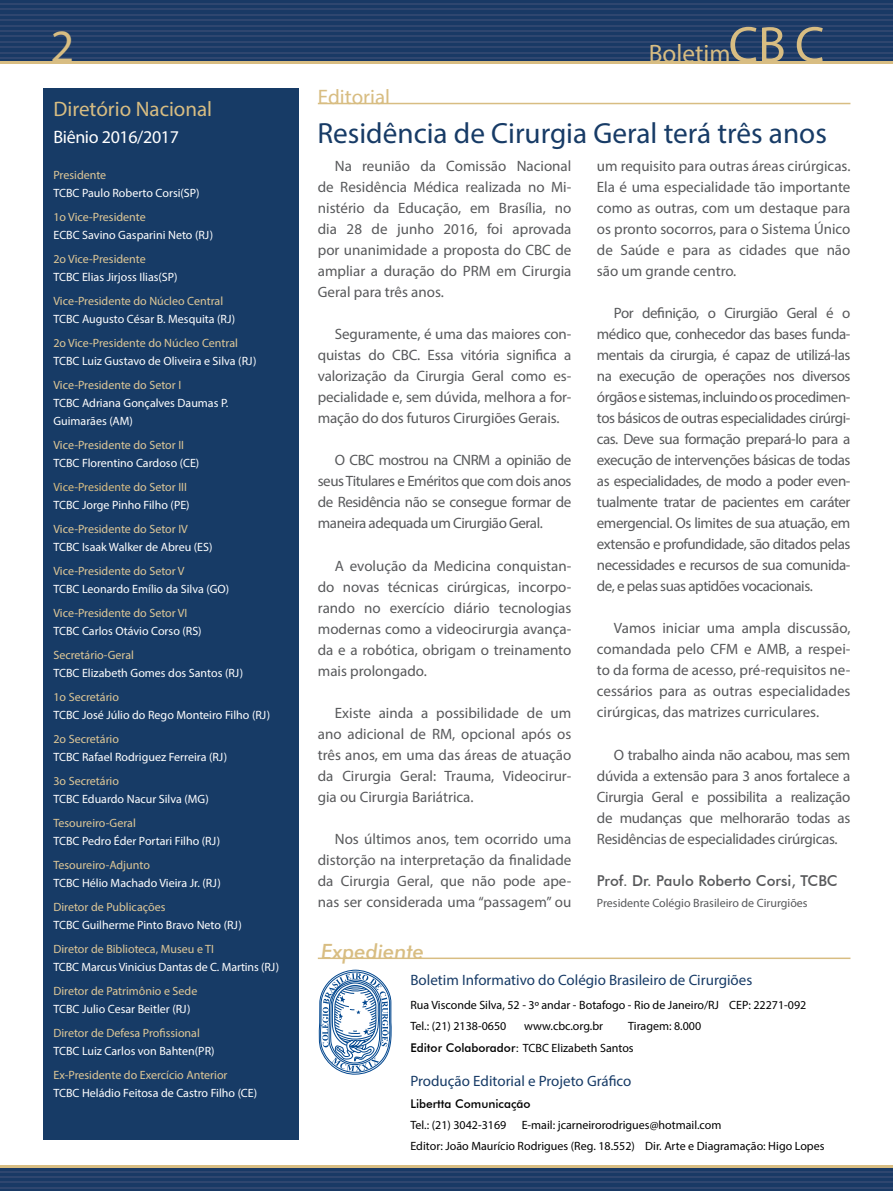
<style>
.page{position:relative;width:893px;height:1191px;background:#fff}
.page>*{position:absolute;margin:0;border:0;box-sizing:border-box;transform-origin:0 0}
.t1{font:46.5px "Myriad Pro";color:#d8bd82}
.t2{font:29.25px "Myriad Pro";color:#173b66}
.t3{font:25.35px "Myriad Pro";color:#d8bd82}
.t4{font:21px "Myriad Pro";color:#d8bd82}
.t5{font:italic 500 21px "Futura BT";color:#d8bd82}
.t6{font:18px "Myriad Pro";letter-spacing:-.02em;color:#fff}
.t7{font:15px/21px "Myriad Pro";letter-spacing:-.005em;color:#58595b;text-align:justify}
.t8{font:15px "Myriad Pro";color:#173b66}
.t9{font:500 15px "Futura BT";color:#58595b}
.t10{font:12px/18px "Myriad Pro";color:#fff}
.t11{font:12px "Myriad Pro";color:#dfc897}
.t12{font:12px/21.3px "Myriad Pro";color:#000}
.t13{font:12px "Myriad Pro";color:#58595b}
.t14{font:500 12px "Futura BT";color:#000}
.s1{font-size:50.85px}
.s2{color:#d8bd82}
.s3{color:#dfc897}
.s4{font-family:"Futura BT";font-weight:500}
</style>
<div class="page">
<div style="left:0;top:0;width:893px;height:62px;background:#193965"></div>
<hr style="left:0;top:3px;width:893px;height:2px;background:#2f466f">
<hr style="left:0;top:9px;width:893px;height:1px;background:#2f466f">
<hr style="left:0;top:14px;width:893px;height:2px;background:#2f466f">
<hr style="left:0;top:19px;width:893px;height:2px;background:#2f466f">
<hr style="left:0;top:25px;width:893px;height:1px;background:#2f466f">
<hr style="left:0;top:30px;width:893px;height:2px;background:#2f466f">
<hr style="left:0;top:36px;width:893px;height:1px;background:#2f466f">
<hr style="left:0;top:41px;width:893px;height:2px;background:#2f466f">
<hr style="left:0;top:47px;width:893px;height:1px;background:#2f466f">
<hr style="left:0;top:52px;width:893px;height:1px;background:#2f466f">
<hr style="left:0;top:57px;width:893px;height:2px;background:#2f466f">
<hr style="left:0;top:62px;width:893px;height:2px;background:#d8bd82">
<svg style="left:0;top:1167px;width:893px;height:24px;background:#274268"></svg>
<hr style="left:0;top:1187px;width:893px;height:1px;background:#2f466f">
<hr style="left:0;top:1181px;width:893px;height:2px;background:#2f466f">
<hr style="left:0;top:1176px;width:893px;height:1px;background:#2f466f">
<hr style="left:0;top:1170px;width:893px;height:2px;background:#2f466f">
<hr style="left:0;top:1165px;width:893px;height:2px;background:#d8bd82">
<div style="left:43px;top:89px;width:256px;height:1051px;background:#173b66"></div>
<hr style="left:318px;top:957px;width:532px;height:2px;background:#d8bd82">
<hr style="left:318px;top:103px;width:532px;height:1px;background:#d8bd82">
<svg style="left:319px;top:957px;width:72px;height:118px"></svg>
<h1 class="t1" style="left:51px;top:18px;width:25px">2</h1>
<h3 class="t3" style="left:649px;top:38px;width:177px">Boletim<span class="s1">CB C</span></h3>
<h3 class="t4" style="left:53px;top:96px;width:160px">Diretório Nacional</h3>
<p class="t6" style="left:53px;top:126px;width:127px">Biênio 2016/2017</p>
<p class="t11" style="left:53px;top:167px;width:54px">Presidente</p>
<p class="t10" style="left:53px;top:184px;width:148px">TCBC Paulo Roberto Corsi(SP)</p>
<p class="t11" style="left:53px;top:209px;width:94px">1o Vice-Presidente</p>
<p class="t10" style="left:53px;top:226px;width:161px">ECBC Savino Gasparini Neto (RJ)</p>
<p class="t11" style="left:53px;top:251px;width:94px">2o Vice-Presidente</p>
<p class="t10" style="left:53px;top:268px;width:126px">TCBC Elias Jirjoss Ilias(SP)</p>
<p class="t11" style="left:53px;top:293px;width:171px">Vice-Presidente do Núcleo Central</p>
<p class="t10" style="left:53px;top:310px;width:183px">TCBC Augusto César B. Mesquita (RJ)</p>
<p class="t11" style="left:53px;top:335px;width:186px">2o Vice-Presidente do Núcleo Central</p>
<p class="t10" style="left:53px;top:352px;width:205px">TCBC Luiz Gustavo de Oliveira e Silva (RJ)</p>
<p class="t11" style="left:53px;top:377px;width:129px">Vice-Presidente do Setor I</p>
<p class="t10" style="left:53px;top:394px;width:176px">TCBC Adriana Gonçalves Daumas P.<br>Guimarães (AM)</p>
<p class="t11" style="left:53px;top:437px;width:132px">Vice-Presidente do Setor II</p>
<p class="t10" style="left:53px;top:451px;width:147px;line-height:24px">TCBC Florentino Cardoso (CE)<br><span class="s2">Vice-Presidente</span> <span class="s3">do Setor III</span></p>
<p class="t10" style="left:53px;top:496px;width:138px">TCBC Jorge Pinho Filho (PE)</p>
<p class="t11" style="left:53px;top:521px;width:136px">Vice-Presidente do Setor IV</p>
<p class="t10" style="left:53px;top:538px;width:161px">TCBC Isaak Walker de Abreu (ES)</p>
<p class="t11" style="left:53px;top:563px;width:133px">Vice-Presidente do Setor V</p>
<p class="t10" style="left:53px;top:580px;width:177px">TCBC Leonardo Emílio da Silva (GO)</p>
<p class="t11" style="left:53px;top:605px;width:136px">Vice-Presidente do Setor VI</p>
<p class="t10" style="left:53px;top:622px;width:150px">TCBC Carlos Otávio Corso (RS)</p>
<p class="t11" style="left:53px;top:647px;width:82px">Secretário-Geral</p>
<p class="t10" style="left:53px;top:664px;width:191px">TCBC Elizabeth Gomes dos Santos (RJ)</p>
<p class="t11" style="left:53px;top:689px;width:67px">1o Secretário</p>
<p class="t10" style="left:53px;top:706px;width:218px">TCBC José Júlio do Rego Monteiro Filho (RJ)</p>
<p class="t11" style="left:53px;top:731px;width:67px">2o Secretário</p>
<p class="t10" style="left:53px;top:748px;width:175px">TCBC Rafael Rodriguez Ferreira (RJ)</p>
<p class="t11" style="left:53px;top:773px;width:67px">3o Secretário</p>
<p class="t10" style="left:53px;top:790px;width:157px">TCBC Eduardo Nacur Silva (MG)</p>
<p class="t11" style="left:53px;top:815px;width:84px">Tesoureiro-Geral</p>
<p class="t10" style="left:53px;top:832px;width:168px">TCBC Pedro Éder Portari Filho (RJ)</p>
<p class="t11" style="left:53px;top:857px;width:98px">Tesoureiro-Adjunto</p>
<p class="t10" style="left:53px;top:874px;width:169px">TCBC Hélio Machado Vieira Jr. (RJ)</p>
<p class="t11" style="left:53px;top:899px;width:113px">Diretor de Publicações</p>
<p class="t10" style="left:53px;top:916px;width:190px">TCBC Guilherme Pinto Bravo Neto (RJ)</p>
<p class="t11" style="left:53px;top:941px;width:162px">Diretor de Biblioteca, Museu e TI</p>
<p class="t10" style="left:53px;top:958px;width:227px">TCBC Marcus Vinicius Dantas de C. Martins (RJ)</p>
<p class="t11" style="left:53px;top:983px;width:145px">Diretor de Patrimônio e Sede</p>
<p class="t10" style="left:53px;top:1000px;width:139px">TCBC Julio Cesar Beitler (RJ)</p>
<p class="t11" style="left:53px;top:1025px;width:148px">Diretor de Defesa Profissional</p>
<p class="t10" style="left:53px;top:1042px;width:163px">TCBC Luiz Carlos von Bahten(PR)</p>
<p class="t11" style="left:53px;top:1067px;width:176px">Ex-Presidente do Exercício Anterior</p>
<p class="t10" style="left:53px;top:1084px;width:205px">TCBC Heládio Feitosa de Castro Filho (CE)</p>
<h3 class="t4" style="left:318px;top:84px;width:74px">Editorial</h3>
<h2 class="t2" style="left:317px;top:115px;width:511px">Residência de Cirurgia Geral terá três anos</h2>
<p class="t7" style="left:318px;top:155px;width:255px;text-indent:17px">Na reunião da Comissão Nacional de Residência Médica realizada no Mi&shy;nistério da Educação, em Brasília, no dia 28 de junho 2016, foi aprovada por unanimidade a proposta do CBC de ampliar a duração do PRM em Cirurgia Geral para três anos.</p>
<p class="t7" style="left:318px;top:323px;width:255px;text-indent:17px">Seguramente, é uma das maiores con&shy;quistas do CBC. Essa vitória significa a valorização da Cirurgia Geral como es&shy;pecialidade e, sem dúvida, melhora a for&shy;mação do dos futuros Cirurgiões Gerais.</p>
<p class="t7" style="left:318px;top:449px;width:255px;text-indent:17px">O CBC mostrou na CNRM a opinião de seus Titulares e Eméritos que com dois anos de Residência não se consegue formar de maneira adequada um Cirurgião Geral.</p>
<p class="t7" style="left:318px;top:555px;width:255px;text-indent:17px">A evolução da Medicina conquistan&shy;do novas técnicas cirúrgicas, incorpo&shy;rando no exercício diário tecnologias modernas como a videocirurgia avança&shy;da e a robótica, obrigam o treinamento mais prolongado.</p>
<p class="t7" style="left:318px;top:702px;width:255px;text-indent:17px">Existe ainda a possibilidade de um ano adicional de RM, opcional após os três anos, em uma das áreas de atuação da Cirurgia Geral: Trauma, Videocirur&shy;gia ou Cirurgia Bariátrica.</p>
<p class="t7" style="left:318px;top:828px;width:255px;text-indent:17px">Nos últimos anos, tem ocorrido uma distorção na interpretação da finalidade da Cirurgia Geral, que não pode ape&shy;nas ser considerada uma “passagem” ou</p>
<h3 class="t5" style="left:321px;top:938px;width:105px">Expediente</h3>
<p class="t7" style="left:597px;top:155px;width:255px">um requisito para outras áreas cirúrgicas.<br>Ela é uma especialidade tão importante como as outras, com um destaque para os pronto socorros, para o Sistema Único de Saúde e para as cidades que não são um grande centro.</p>
<p class="t7" style="left:597px;top:302px;width:255px;text-indent:17px">Por definição, o Cirurgião Geral é o médico que, conhecedor das bases funda&shy;mentais da cirurgia, é capaz de utilizá-las na execução de operações nos diversos órgãos e sistemas, incluindo os procedimen&shy;tos básicos de outras especialidades cirúrgi&shy;cas. Deve sua formação prepará-lo para a execução de intervenções básicas de todas as especialidades, de modo a poder even&shy;tualmente tratar de pacientes em caráter emergencial. Os limites de sua atuação, em extensão e profundidade, são ditados pelas necessidades e recursos de sua comunida&shy;de, e pelas suas aptidões vocacionais.</p>
<p class="t7" style="left:597px;top:617px;width:255px;text-indent:17px">Vamos iniciar uma ampla discussão, comandada pelo CFM e AMB, a respei&shy;to da forma de acesso, pré-requisitos ne&shy;cessários para as outras especialidades cirúrgicas, das matrizes curriculares.</p>
<p class="t7" style="left:597px;top:744px;width:255px;text-indent:17px">O trabalho ainda não acabou, mas sem dúvida a extensão para 3 anos fortalece a Cirurgia Geral e possibilita a realização de mudanças que melhorarão todas as Residências de especialidades cirúrgicas.</p>
<p class="t9" style="left:597px;top:871px;width:242px">Prof. Dr. Paulo Roberto Corsi, TCBC</p>
<p class="t13" style="left:597px;top:895px;width:212px">Presidente Colégio Brasileiro de Cirurgiões</p>
<p class="t8" style="left:410px;top:970px;width:343px">Boletim Informativo do Colégio Brasileiro de Cirurgiões</p>
<p class="t12" style="left:410px;top:994px;width:397px">Rua Visconde Silva, 52 - 3º andar - Botafogo - Rio de Janeiro/RJ CEP: 22271-092<br>Tel.: (21) 2138-0650</p>
<p class="t12" style="left:524px;top:1015px;width:80px">www.cbc.org.br</p>
<p class="t12" style="left:410px;top:1015px;width:292px;text-indent:218px">Tiragem: 8.000<br><span class="s4">Editor Colaborador:</span> TCBC Elizabeth Santos</p>
<p class="t8" style="left:410px;top:1072px;width:222px">Produção Editorial e Projeto Gráfico</p>
<p class="t14" style="left:410px;top:1096px;width:122px">Libertta Comunicação</p>
<p class="t12" style="left:410px;top:1114px;width:97px">Tel.: (21) 3042-3169</p>
<p class="t12" style="left:410px;top:1114px;width:416px;text-indent:111px">E-mail: jcarneirorodrigues@hotmail.com<br>Editor: João Maurício Rodrigues (Reg. 18.552) Dir. Arte e Diagramação: Higo Lopes</p>
</div>
